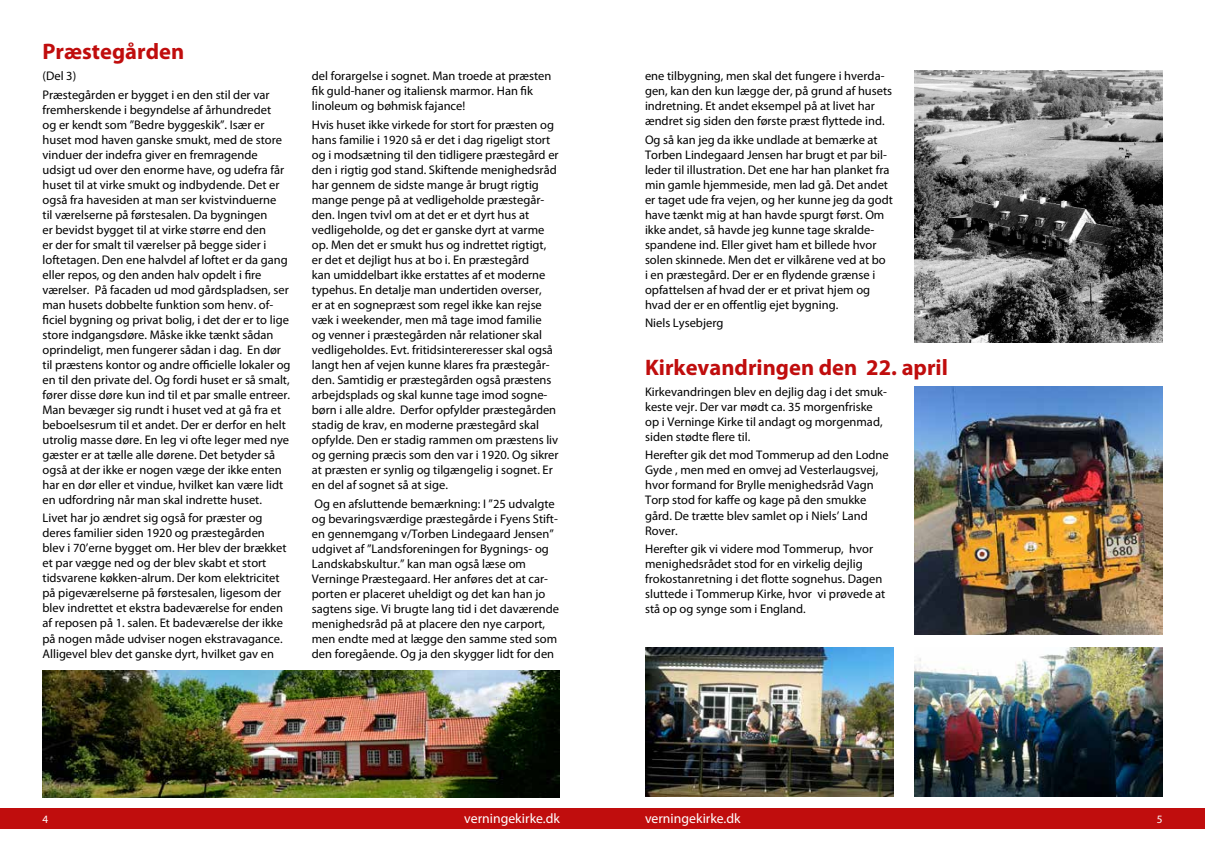
<style>
.page{position:relative;width:1205px;height:851px;background:#fff}
.page>*{position:absolute;margin:0;border:0;box-sizing:border-box;transform-origin:0 0}
.t1{font:700 22.5px "Myriad Pro";color:#c00d0d}
.t2{font:13.75px "Myriad Pro";color:#fff}
.t3{font:12.5px/15px "Myriad Pro";color:#000}
.t4{font:11.25px "Myriad Pro";color:#fff}
</style>
<div class="page">
<div style="left:602px;top:808px;width:603px;height:20px;background:#c00d0d"></div>
<div style="left:0;top:808px;width:602px;height:20px;background:#c00d0d"></div>
<img style="left:914px;top:386px;width:248px;height:248px">
<img style="left:914px;top:647px;width:248px;height:149px">
<img style="left:645px;top:647px;width:248px;height:149px">
<img style="left:914px;top:71px;width:248px;height:271px">
<img style="left:43px;top:670px;width:517px;height:127px">
<h1 class="t1" style="left:43px;top:37px;width:143px">Præstegården</h1>
<p class="t3" style="left:43px;top:66px;width:228px;line-height:18.5px">(Del 3)<br>Præstegården er bygget i en den stil der var</p>
<p class="t3" style="left:43px;top:102px;width:250px">fremherskende i begyndelse af århundredet<br>og er kendt som ”Bedre byggeskik”. Især er huset mod haven ganske smukt, med de store vinduer der indefra giver en fremragende udsigt ud over den enorme have, og udefra får huset til at virke smukt og indbydende. Det er også fra havesiden at man ser kvistvinduerne<br>til værelserne på førstesalen. Da bygningen<br>er bevidst bygget til at virke større end den<br>er der for smalt til værelser på begge sider i loftetagen. Den ene halvdel af loftet er da gang eller repos, og den anden halv opdelt i fire værelser. På facaden ud mod gårdspladsen, ser man husets dobbelte funktion som henv. of&shy;ficiel bygning og privat bolig, i det der er to lige store indgangsdøre. Måske ikke tænkt sådan oprindeligt, men fungerer sådan i dag. En dør til præstens kontor og andre officielle lokaler og en til den private del. Og fordi huset er så smalt, fører disse døre kun ind til et par smalle entreer.<br>Man bevæger sig rundt i huset ved at gå fra et beboelsesrum til et andet. Der er derfor en helt utrolig masse døre. En leg vi ofte leger med nye gæster er at tælle alle dørene. Det betyder så også at der ikke er nogen væge der ikke enten har en dør eller et vindue, hvilket kan være lidt en udfordring når man skal indrette huset.</p>
<p class="t3" style="left:43px;top:510px;width:245px">Livet har jo ændret sig også for præster og deres familier siden 1920 og præstegården blev i 70’erne bygget om. Her blev der brækket et par vægge ned og der blev skabt et stort tidsvarene køkken-alrum. Der kom elektricitet på pigeværelserne på førstesalen, ligesom der blev indrettet et ekstra badeværelse for enden af reposen på 1. salen. Et badeværelse der ikke på nogen måde udviser nogen ekstravagance.<br>Alligevel blev det ganske dyrt, hvilket gav en</p>
<p class="t3" style="left:312px;top:68px;width:241px">del forargelse i sognet. Man troede at præsten fik guld-haner og italiensk marmor. Han fik linoleum og bøhmisk fajance!</p>
<p class="t3" style="left:312px;top:117px;width:248px">Hvis huset ikke virkede for stort for præsten og hans familie i 1920 så er det i dag rigeligt stort og i modsætning til den tidligere præstegård er den i rigtig god stand. Skiftende menighedsråd har gennem de sidste mange år brugt rigtig mange penge på at vedligeholde præstegår&shy;den. Ingen tvivl om at det er et dyrt hus at vedligeholde, og det er ganske dyrt at varme op. Men det er smukt hus og indrettet rigtigt, er det et dejligt hus at bo i. En præstegård<br>kan umiddelbart ikke erstattes af et moderne typehus. En detalje man undertiden overser,<br>er at en sognepræst som regel ikke kan rejse væk i weekender, men må tage imod familie<br>og venner i præstegården når relationer skal vedligeholdes. Evt. fritidsintereresser skal også langt hen af vejen kunne klares fra præstegår&shy;den. Samtidig er præstegården også præstens arbejdsplads og skal kunne tage imod sogne&shy;børn i alle aldre. Derfor opfylder præstegården stadig de krav, en moderne præstegård skal opfylde. Den er stadig rammen om præstens liv og gerning præcis som den var i 1920. Og sikrer at præsten er synlig og tilgængelig i sognet. Er en del af sognet så at sige.</p>
<p class="t3" style="left:312px;top:495px;width:249px">Og en afsluttende bemærkning: I ”25 udvalgte og bevaringsværdige præstegårde i Fyens Stift&shy;en gennemgang v/Torben Lindegaard Jensen” udgivet af ”Landsforeningen for Bygnings- og Landskabskultur.” kan man også læse om Verninge Præstegaard. Her anføres det at car&shy;porten er placeret uheldigt og det kan han jo sagtens sige. Vi brugte lang tid i det daværende menighedsråd på at placere den nye carport, men endte med at lægge den samme sted som den foregående. Og ja den skygger lidt for den</p>
<p class="t3" style="left:645px;top:68px;width:249px">ene tilbygning, men skal det fungere i hverda&shy;gen, kan den kun lægge der, på grund af husets indretning. Et andet eksempel på at livet har ændret sig siden den første præst flyttede ind.</p>
<p class="t3" style="left:645px;top:132px;width:249px">Og så kan jeg da ikke undlade at bemærke at Torben Lindegaard Jensen har brugt et par bil&shy;leder til illustration. Det ene har han planket fra min gamle hjemmeside, men lad gå. Det andet er taget ude fra vejen, og her kunne jeg da godt have tænkt mig at han havde spurgt først. Om ikke andet, så havde jeg kunne tage skralde&shy;spandene ind. Eller givet ham et billede hvor solen skinnede. Men det er vilkårene ved at bo<br>i en præstegård. Der er en flydende grænse i opfattelsen af hvad der er et privat hjem og hvad der er en offentlig ejet bygning.</p>
<p class="t3" style="left:645px;top:315px;width:80px">Niels Lysebjerg</p>
<h1 class="t1" style="left:645px;top:352px;width:304px">Kirkevandringen den 22. april</h1>
<p class="t3" style="left:645px;top:384px;width:243px">Kirkevandringen blev en dejlig dag i det smuk&shy;keste vejr. Der var mødt ca. 35 morgenfriske op i Verninge Kirke til andagt og morgenmad, siden stødte flere til.</p>
<p class="t3" style="left:645px;top:447px;width:245px">Herefter gik det mod Tommerup ad den Lodne Gyde , men med en omvej ad Vesterlaugsvej, hvor formand for Brylle menighedsråd Vagn Torp stod for kaffe og kage på den smukke gård. De trætte blev samlet op i Niels’ Land Rover.</p>
<p class="t3" style="left:645px;top:541px;width:242px">Herefter gik vi videre mod Tommerup, hvor menighedsrådet stod for en virkelig dejlig frokostanretning i det flotte sognehus. Dagen sluttede i Tommerup Kirke, hvor vi prøvede at stå op og synge som i England.</p>
<p class="t4" style="left:43px;top:812px;width:7px">4</p>
<p class="t2" style="left:464px;top:809px;width:97px">verningekirke.dk</p>
<p class="t2" style="left:645px;top:809px;width:97px">verningekirke.dk</p>
<p class="t4" style="left:1156px;top:812px;width:7px">5</p>
</div>
